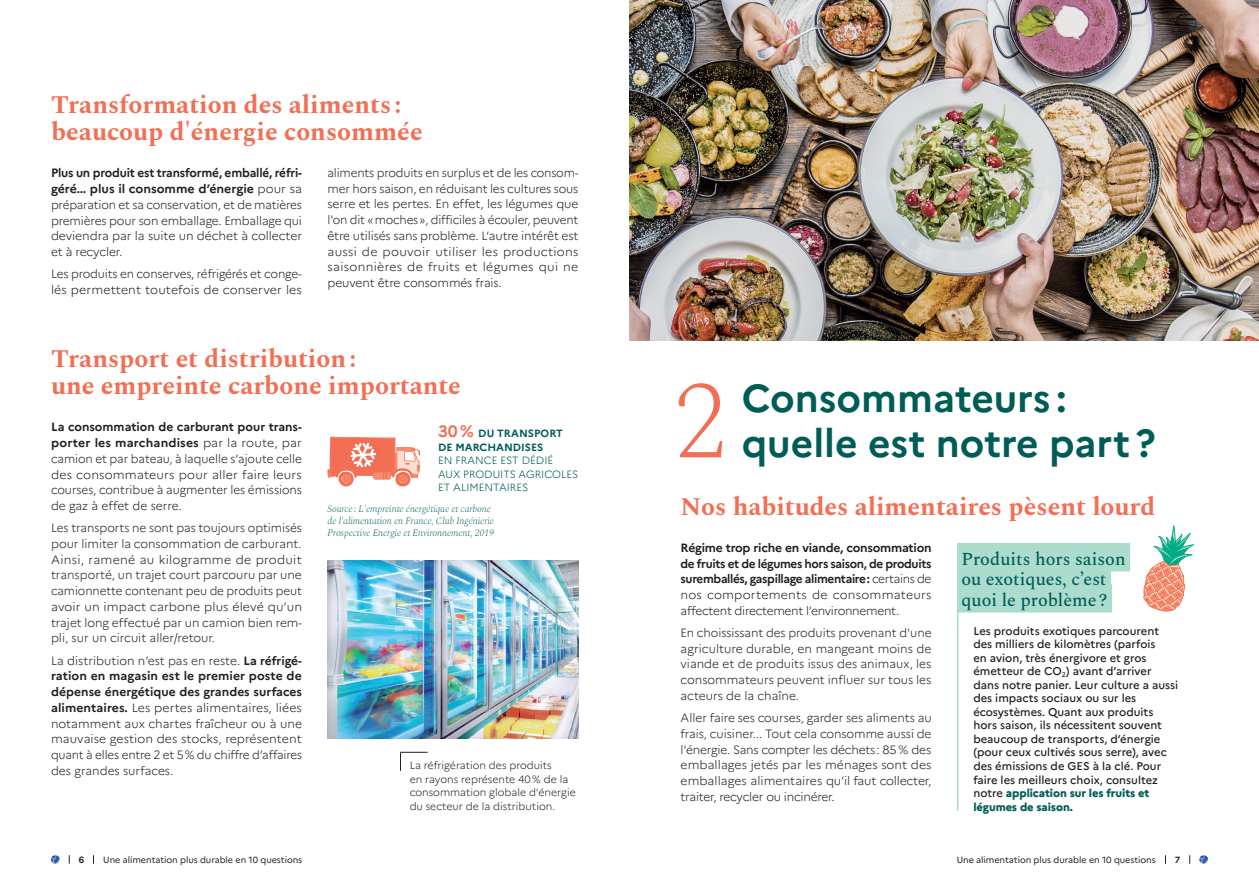
<style>
.page{position:relative;width:1259px;height:893px;background:#fff}
.page>*{position:absolute;margin:0;border:0;box-sizing:border-box;transform-origin:0 0}
.t1{font:200 110.55px "Spectral";color:#f26f55}
.t2{font:700 39px/45px "Marianne";color:#005c56}
.t3{font:700 25.5px/27px "Spectral";color:#f26f55}
.t4{font:500 18px/20.5px "Spectral";color:#005c56}
.t5{font:700 12.15px/15.9px "Marianne";letter-spacing:-.015em;color:#231f20}
.t6{font:300 12px/15.8px "Marianne";letter-spacing:-.005em;color:#231f20;text-align:justify}
.t7{font:700 12px/15.8px "Marianne";letter-spacing:-.03em;color:#231f20;text-align:justify}
.t8{font:500 11.25px/13.5px "Marianne";color:#231f20}
.t9{font:300 10.5px/13.5px "Marianne";color:#231f20}
.t10{font:300 10.5px/13.5px "Marianne";color:#005c56}
.t11{font:700 10.5px/13.5px "Marianne";color:#005c56}
.t12{font:italic 300 9.75px/12px "Spectral";letter-spacing:-.01em;color:#29726d}
.t13{font:9px "Marianne";letter-spacing:-.005em;color:#231f20}
.t14{font:700 9px "Marianne";color:#231f20}
.s1{font-weight:300;font-size:12px}
.s2{font-weight:700}
.s3{font-size:16.5px;color:#f26f55}
.s4{font-weight:300}
.s5{font-weight:800;color:#005c56}
</style>
<div class="page">
<img style="left:629px;top:0;width:630px;height:340px">
<svg style="left:400px;top:752px;width:28px;height:19px"></svg>
<img style="left:327px;top:560px;width:251px;height:178px">
<div style="left:957px;top:543px;width:173px;height:28px;background:#acdccd"></div>
<div style="left:957px;top:563px;width:154px;height:29px;background:#acdccd"></div>
<div style="left:957px;top:584px;width:155px;height:28px;background:#acdccd"></div>
<hr style="left:957px;top:611px;width:1px;height:200px;background:#acdccd">
<svg style="left:1143px;top:525px;width:51px;height:87px"></svg>
<svg style="left:327px;top:437px;width:93px;height:50px"></svg>
<svg style="left:51px;top:855px;width:9px;height:9px"></svg>
<svg style="left:1199px;top:855px;width:9px;height:9px"></svg>
<h3 class="t3" style="left:51px;top:92px;width:373px">Transformation des aliments : beaucoup d'énergie consommée</h3>
<p class="t5" style="left:51px;top:164px;width:252px">Plus un produit est transformé, emballé, réfri&shy;géré… plus il consomme d’énergie <span class="s1">pour sa</span></p>
<p class="t6" style="left:51px;top:196px;width:252px">préparation et sa conservation, et de matières premières pour son emballage. Emballage qui deviendra par la suite un déchet à collecter et à recycler.</p>
<p class="t6" style="left:51px;top:265px;width:252px">Les produits en conserves, réfrigérés et conge&shy;lés permettent toutefois de conserver les</p>
<p class="t6" style="left:327px;top:164px;width:252px">aliments produits en surplus et de les consom&shy;mer hors saison, en réduisant les cultures sous serre et les pertes. En effet, les légumes que l'on dit « moches », difficiles à écouler, peuvent être utilisés sans problème. L’autre intérêt est aussi de pouvoir utiliser les productions saisonnières de fruits et légumes qui ne peuvent être consommés frais.</p>
<h3 class="t3" style="left:51px;top:346px;width:411px">Transport et distribution :<br>une empreinte carbone importante</h3>
<p class="t6" style="left:51px;top:418px;width:252px"><span class="s2">La consommation de carburant pour trans&shy;porter les marchandises</span> par la route, par camion et par bateau, à laquelle s’ajoute celle des consommateurs pour aller faire leurs courses, contribue à augmenter les émissions de gaz à effet de serre.</p>
<p class="t6" style="left:51px;top:519px;width:253px">Les transports ne sont pas toujours optimisés pour limiter la consommation de carburant.<br>Ainsi, ramené au kilogramme de produit transporté, un trajet court parcouru par une camionnette contenant peu de produits peut avoir un impact carbone plus élevé qu’un trajet long effectué par un camion bien rem&shy;pli, sur un circuit aller/retour.</p>
<p class="t6" style="left:51px;top:651px;width:252px">La distribution n’est pas en reste. <span class="s2">La réfrigé&shy;ration en magasin est le premier poste de dépense énergétique des grandes surfaces alimentaires.</span> Les pertes alimentaires, liées notamment aux chartes fraîcheur ou à une mauvaise gestion des stocks, représentent quant à elles entre 2 et 5 % du chiffre d’affaires des grandes surfaces.</p>
<p class="t11" style="left:438px;top:426px;width:126px"><span class="s3">30 %</span> DU TRANSPORT<br>DE MARCHANDISES</p>
<p class="t10" style="left:438px;top:453px;width:142px">EN FRANCE EST DÉDIÉ<br>AUX PRODUITS AGRICOLES<br>ET ALIMENTAIRES</p>
<p class="t12" style="left:327px;top:503px;width:168px">Source : L'empreinte énergétique et carbone de l'alimentation en France, Club Ingénierie<br>Prospective Energie et Environnement, 2019</p>
<p class="t9" style="left:410px;top:758px;width:168px">La réfrigération des produits<br>en rayons représente 40 % de la consommation globale d'énergie du secteur de la distribution.</p>
<h1 class="t1" style="left:674px;top:340px;width:57px">2</h1>
<h3 class="t3" style="left:680px;top:494px;width:476px">Nos habitudes alimentaires pèsent lourd</h3>
<p class="t7" style="left:680px;top:539px;width:252px">Régime trop riche en viande, consommation de fruits et de légumes hors saison, de produits suremballés, gaspillage alimentaire : <span class="s4">certains de nos comportements de consommateurs affectent directement l’environnement.</span></p>
<p class="t6" style="left:680px;top:624px;width:252px">En choississant des produits provenant d'une agriculture durable, en mangeant moins de viande et de produits issus des animaux, les consommateurs peuvent influer sur tous les acteurs de la chaîne.</p>
<p class="t6" style="left:680px;top:709px;width:252px">Aller faire ses courses, garder ses aliments au frais, cuisiner... Tout cela consomme aussi de l'énergie. Sans compter les déchets : 85 % des emballages jetés par les ménages sont des emballages alimentaires qu’il faut collecter, traiter, recycler ou incinérer.</p>
<h2 class="t2" style="left:741px;top:372px;width:415px">Consommateurs : quelle est notre part ?</h2>
<h3 class="t4" style="left:961px;top:549px;width:166px">Produits hors saison ou exotiques, c’est quoi le problème ?</h3>
<p class="t8" style="left:973px;top:623px;width:206px">Les produits exotiques parcourent des milliers de kilomètres (parfois<br>en avion, très énergivore et gros émetteur de CO<sub>2</sub>) avant d’arriver dans notre panier. Leur culture a aussi des impacts sociaux ou sur les écosystèmes. Quant aux produits hors saison, ils nécessitent souvent beaucoup de transports, d’énergie (pour ceux cultivés sous serre), avec des émissions de GES à la clé. Pour faire les meilleurs choix, consultez notre <span class="s5">application sur les fruits et légumes de saison.</span></p>
<p class="t14" style="left:79px;top:852px;width:7px">6</p>
<p class="t13" style="left:103px;top:852px;width:200px">Une alimentation plus durable en 10 questions</p>
<p class="t13" style="left:956px;top:852px;width:200px">Une alimentation plus durable en 10 questions</p>
<p class="t14" style="left:1175px;top:852px;width:7px">7</p>
</div>
